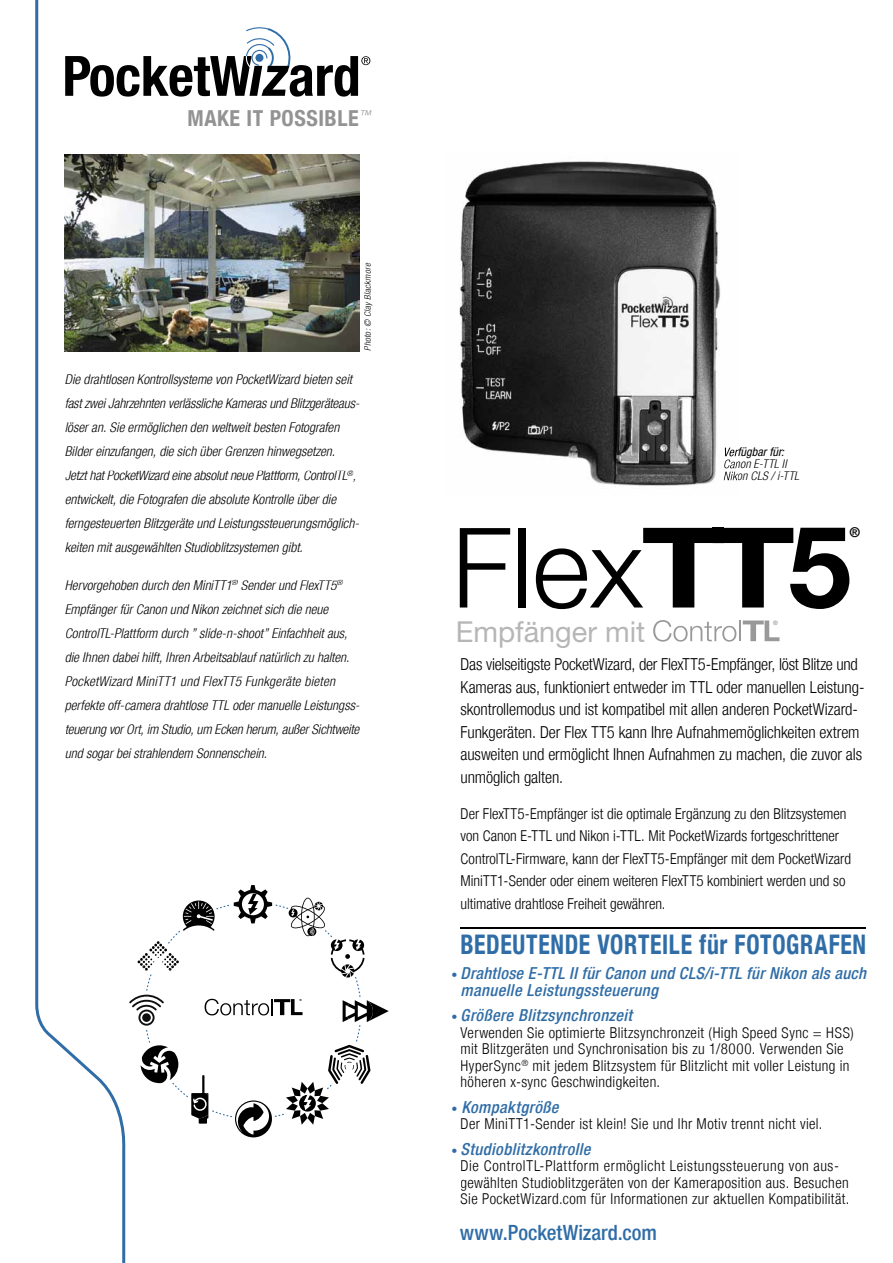
<style>
.page{position:relative;width:893px;height:1263px;background:#fff}
.page>*{position:absolute;margin:0;border:0;box-sizing:border-box;transform-origin:0 0}
.t1{font:28.8px "Helvetica Neue LT Std";color:#b6b6b6}
.t2{font:700 condensed 27px "Helvetica Neue LT";letter-spacing:.03em;color:#306da7;scale:.88 1}
.t3{font:700 condensed 22.05px "Helvetica Neue LT";letter-spacing:.025em;color:#939393}
.t4{font:500 condensed 21px "Helvetica Neue LT";color:#306da7}
.t5{font:300 condensed 16.5px/22.5px "Helvetica Neue LT";letter-spacing:-.005em;color:#000}
.t6{font:italic 500 condensed 16.5px/16.5px "Helvetica Neue LT";letter-spacing:.02em;color:#306da7}
.t7{font:300 condensed 15px/16.5px "Helvetica Neue LT";letter-spacing:.025em;color:#000}
.t8{font:300 condensed 15px/22.5px "Helvetica Neue LT";color:#000}
.t9{font:italic 300 condensed 13.5px/24px "Helvetica Neue LT";color:#000}
.t10{font:500 condensed 13.5px "Helvetica Neue LT";color:#000}
.t11{font:italic 300 condensed 12px/12px "Helvetica Neue LT";letter-spacing:.015em;color:#000}
.t12{font:italic condensed 12px "Helvetica Neue LT Std";letter-spacing:.005em;color:#000}
.t13{font:italic 300 condensed 9px "Helvetica Neue LT";color:#000}
.t14{font:500 condensed 6px "Helvetica Neue LT";color:#9a999a}
.t15{font:500 condensed 3px "Helvetica Neue LT";color:#000}
.s1{font-weight:300;font-style:normal;font-size:12px}
</style>
<div class="page">
<svg style="left:460px;top:528px;width:50px;height:79px"></svg>
<div style="left:518px;top:528px;width:7px;height:79px;background:#000"></div>
<svg style="left:35px;top:0;width:92px;height:1263px"></svg>
<img style="left:64px;top:155px;width:295px;height:196px">
<svg style="left:65px;top:27px;width:305px;height:70px"></svg>
<hr style="left:460px;top:927px;width:406px;height:1px;background:#000">
<svg style="left:146px;top:904px;width:215px;height:215px"></svg>
<div style="left:230px;top:883px;width:44px;height:43px;background:#fff;border-radius:50%"></div>
<svg style="left:234px;top:885px;width:38px;height:38px"></svg>
<div style="left:175px;top:896px;width:42px;height:41px;background:#fff;border-radius:50%"></div>
<div style="left:346px;top:998px;width:27px;height:26px;background:#fff;border-radius:50%"></div>
<div style="left:141px;top:941px;width:34px;height:33px;background:#fff;border-radius:50%"></div>
<div style="left:128px;top:991px;width:37px;height:37px;background:#fff;border-radius:50%"></div>
<svg style="left:287px;top:897px;width:41px;height:41px"></svg>
<div style="left:137px;top:1042px;width:45px;height:45px;background:#fff;border-radius:50%"></div>
<div style="left:233px;top:1098px;width:41px;height:42px;background:#fff;border-radius:50%"></div>
<svg style="left:343px;top:1000px;width:46px;height:22px"></svg>
<svg style="left:141px;top:1045px;width:37px;height:38px"></svg>
<svg style="left:129px;top:995px;width:35px;height:31px"></svg>
<svg style="left:183px;top:900px;width:32px;height:31px"></svg>
<svg style="left:186px;top:1091px;width:26px;height:27px"></svg>
<svg style="left:191px;top:1075px;width:17px;height:48px"></svg>
<svg style="left:137px;top:941px;width:42px;height:30px"></svg>
<svg style="left:232px;top:1100px;width:40px;height:37px"></svg>
<div style="left:324px;top:933px;width:45px;height:45px;background:#fff;border-radius:50%"></div>
<svg style="left:289px;top:898px;width:75px;height:79px"></svg>
<div style="left:283px;top:1079px;width:49px;height:49px;background:#fff;border-radius:50%"></div>
<div style="left:324px;top:1041px;width:48px;height:49px;background:#fff;border-radius:50%"></div>
<svg style="left:286px;top:1045px;width:84px;height:80px"></svg>
<svg style="left:536px;top:527px;width:314px;height:82px"></svg>
<svg style="left:205px;top:999px;width:98px;height:16px"></svg>
<img style="left:459px;top:161px;width:278px;height:325px">
<svg style="left:724px;top:447px;width:13px;height:33px"></svg>
<svg style="left:653px;top:620px;width:83px;height:22px"></svg>
<hr style="left:739px;top:620px;width:2px;height:21px;background:#9a999a">
<svg style="left:743px;top:620px;width:36px;height:21px"></svg>
<div style="left:773px;top:619px;width:12px;height:9px;background:#fff"></div>
<h3 class="t3" style="left:188px;top:105px;width:185px">MAKE IT POSSIBLE<sup>™</sup></h3>
<p class="t13" style="left:362px;top:351px;width:90px;rotate:-90deg">Photo: © Clay Blackmore</p>
<p class="t9" style="left:65px;top:368px;width:296px">Die drahtlosen Kontrollsysteme von PocketWizard bieten seit fast zwei Jahrzehnten verlässliche Kameras und Blitzgeräteaus&shy;löser an. Sie ermöglichen den weltweit besten Fotografen Bilder einzufangen, die sich über Grenzen hinwegsetzen.<br>Jetzt hat PocketWizard eine absolut neue Plattform, ControlTL<sup>®</sup>, entwickelt, die Fotografen die absolute Kontrolle über die ferngesteuerten Blitzgeräte und Leistungssteuerungsmöglich&shy;keiten mit ausgewählten Studioblitzsystemen gibt.</p>
<p class="t9" style="left:65px;top:573px;width:296px">Hervorgehoben durch den MiniTT1<sup>®</sup> Sender und FlexTT5<sup>® </sup>Empfänger für Canon und Nikon zeichnet sich die neue ControlTL-Plattform durch ” slide-n-shoot” Einfachheit aus, die Ihnen dabei hilft, Ihren Arbeitsablauf natürlich zu halten.<br>PocketWizard MiniTT1 und FlexTT5 Funkgeräte bieten perfekte off-camera drahtlose TTL oder manuelle Leistungss&shy;teuerung vor Ort, im Studio, um Ecken herum, außer Sichtweite und sogar bei strahlendem Sonnenschein.</p>
<p class="t15" style="left:300px;top:998px;width:4px">®</p>
<p class="t12" style="left:723px;top:445px;width:63px">Verfügbar für:</p>
<p class="t11" style="left:723px;top:458px;width:78px">Canon E-TTL II<br>Nikon CLS / i-TTL</p>
<h1 class="t1" style="left:456px;top:614px;width:191px">Empfänger mit</h1>
<p class="t14" style="left:773px;top:619px;width:6px">®</p>
<p class="t10" style="left:849px;top:524px;width:12px">®</p>
<p class="t5" style="left:460px;top:653px;width:405px">Das vielseitigste PocketWizard, der FlexTT5-Empfänger, löst Blitze und Kameras aus, funktioniert entweder im TTL oder manuellen Leistung&shy;skontrollemodus und ist kompatibel mit allen anderen PocketWizard-Funkgeräten. Der Flex TT5 kann Ihre Aufnahmemöglichkeiten extrem ausweiten und ermöglicht Ihnen Aufnahmen zu machen, die zuvor als unmöglich galten.</p>
<p class="t8" style="left:460px;top:802px;width:392px">Der FlexTT5-Empfänger ist die optimale Ergänzung zu den Blitzsystemen von Canon E-TTL und Nikon i-TTL. Mit PocketWizards fortgeschrittener ControlTL-Firmware, kann der FlexTT5-Empfänger mit dem PocketWizard MiniTT1-Sender oder einem weiteren FlexTT5 kombiniert werden und so ultimative drahtlose Freiheit gewähren.</p>
<h2 class="t2" style="left:460px;top:928px;width:462px">BEDEUTENDE VORTEILE für FOTOGRAFEN</h2>
<p class="t6" style="left:460px;top:965px;width:407px;text-indent:-9px"><span class="s1">•</span> Drahtlose E-TTL II für Canon und CLS/i-TTL für Nikon als auch manuelle Leistungssteuerung</p>
<p class="t6" style="left:452px;top:1007px;width:182px"><span class="s1">•</span> Größere Blitzsynchronzeit</p>
<p class="t7" style="left:460px;top:1024px;width:395px">Verwenden Sie optimierte Blitzsynchronzeit (High Speed Sync = HSS) mit Blitzgeräten und Synchronisation bis zu 1/8000. Verwenden Sie HyperSync<sup>®</sup> mit jedem Blitzsystem für Blitzlicht mit voller Leistung in höheren x-sync Geschwindigkeiten.</p>
<p class="t6" style="left:452px;top:1098px;width:108px"><span class="s1">•</span> Kompaktgröße</p>
<p class="t7" style="left:460px;top:1115px;width:363px">Der MiniTT1-Sender ist klein! Sie und Ihr Motiv trennt nicht viel.</p>
<p class="t6" style="left:452px;top:1140px;width:141px"><span class="s1">•</span> Studioblitzkontrolle</p>
<p class="t7" style="left:460px;top:1157px;width:390px">Die ControlTL-Plattform ermöglicht Leistungssteuerung von aus&shy;gewählten Studioblitzgeräten von der Kameraposition aus. Besuchen<br>Sie PocketWizard.com für Informationen zur aktuellen Kompatibilität.</p>
<h3 class="t4" style="left:460px;top:1220px;width:199px">www.PocketWizard.com</h3>
</div>
